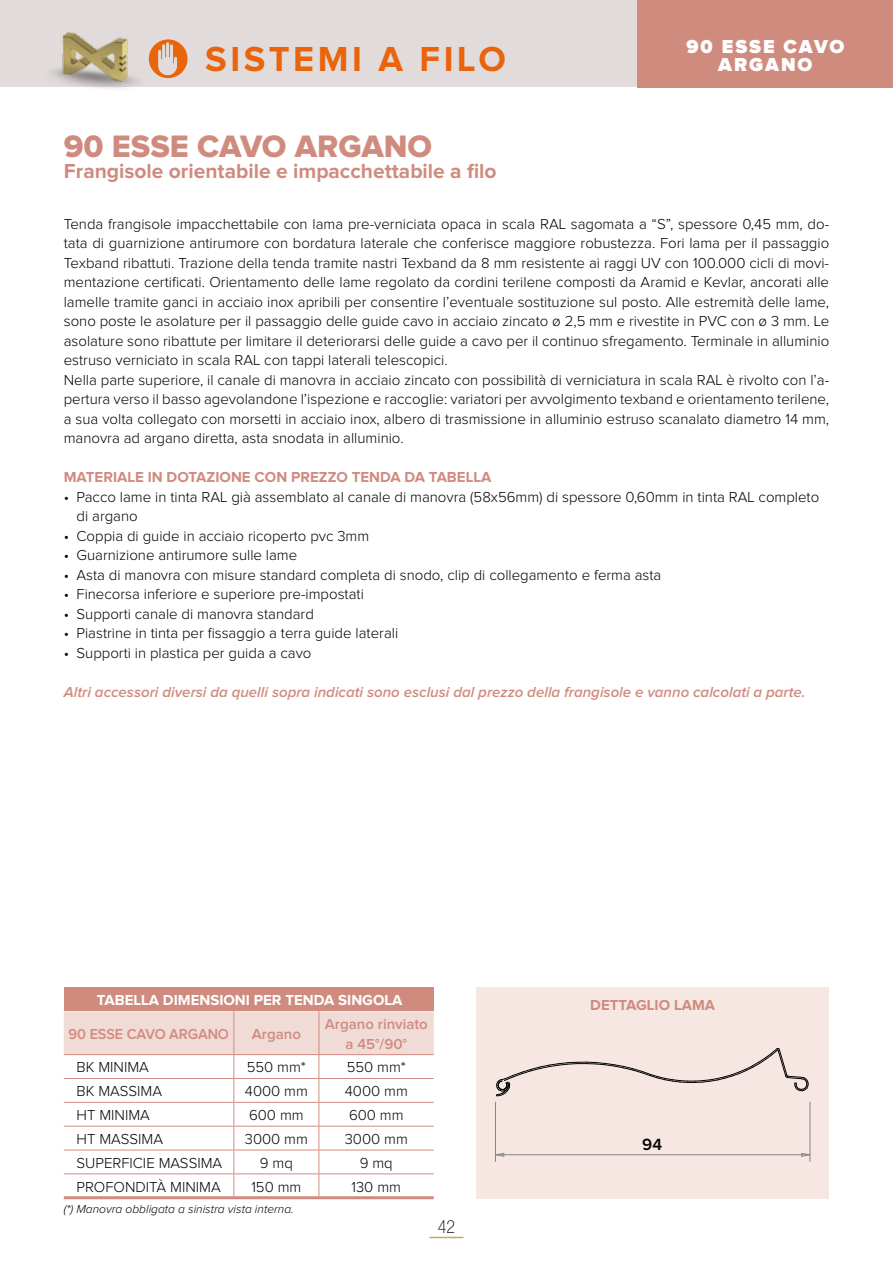
<style>
.page{position:relative;width:893px;height:1263px;background:#fff}
.page>*{position:absolute;margin:0;border:0;box-sizing:border-box;transform-origin:0 0}
.t1{font:700 36px "Proxima Nova";letter-spacing:.1em;color:#e9640b}
.t2{font:32.1px "Proxima Nova Extrabld";color:#d08b7f}
.t3{font:700 21px "Proxima Nova";color:#d08b7f}
.t4{font:900 19.5px/18px "Proxima Nova";letter-spacing:.1em;color:#fff;text-align:center}
.t5{font:100 condensed 18px "Helvetica Neue LT Std";color:#000}
.t6{font:600 16.8px "Proxima Nova";color:#000}
.t7{font:300 15px/19.5px "Proxima Nova";color:#000}
.t8{font:italic 600 15px "Proxima Nova";color:#d08b7f}
.t9{font:700 15px "Proxima Nova";color:#d08b7f}
.t10{font:700 15px "Proxima Nova";color:#fff}
.t11{font:600 15px/19.5px "Proxima Nova";color:#d08b7f;text-align:center}
.t12{font:600 15px "Proxima Nova";color:#d08b7f;scale:.96 1}
.t13{font:italic 300 12px "Proxima Nova";color:#000}
</style>
<div class="page">
<div style="left:0;top:0;width:893px;height:87px;background:#e1dcdb"></div>
<hr style="left:429px;top:1237px;width:34px;height:1px;background:#c2ab61">
<img style="left:56px;top:32px;width:74px;height:55px">
<div style="left:149px;top:39px;width:39px;height:39px;background:#e9640b;border-radius:50%"></div>
<svg style="left:158px;top:42px;width:19px;height:33px"></svg>
<div style="left:638px;top:0;width:255px;height:87px;background:#d08b7f"></div>
<div style="left:476px;top:987px;width:353px;height:212px;background:#f6e7e3"></div>
<div style="left:64px;top:987px;width:370px;height:24px;background:#d08b7f"></div>
<svg style="left:64px;top:1011px;width:370px;height:185px"></svg>
<hr style="left:319px;top:1173px;width:115px;height:1px;background:#d08b7f">
<hr style="left:64px;top:1196px;width:170px;height:3px;background:#d08b7f">
<hr style="left:234px;top:1196px;width:85px;height:3px;background:#d08b7f">
<hr style="left:319px;top:1196px;width:115px;height:3px;background:#d08b7f">
<hr style="left:495px;top:1102px;width:1px;height:59px;background:#878787">
<hr style="left:809px;top:1102px;width:1px;height:59px;background:#878787">
<svg style="left:496px;top:1153px;width:9px;height:4px"></svg>
<svg style="left:801px;top:1152px;width:10px;height:5px"></svg>
<hr style="left:495px;top:1154px;width:315px;height:1px;background:#878787">
<svg style="left:496px;top:1047px;width:313px;height:50px"></svg>
<h1 class="t1" style="left:205px;top:43px;width:302px">SISTEMI A FILO</h1>
<h3 class="t4" style="left:686px;top:38px;width:159px">90 ESSE CAVO<br>ARGANO</h3>
<h2 class="t2" style="left:64px;top:132px;width:370px">90 ESSE CAVO ARGANO</h2>
<h3 class="t3" style="left:64px;top:162px;width:434px">Frangisole orientabile e impacchettabile a filo</h3>
<p class="t7" style="left:64px;top:215px;width:767px">Tenda frangisole impacchettabile con lama pre-verniciata opaca in scala RAL sagomata a “S”, spessore 0,45 mm, do&shy;tata di guarnizione antirumore con bordatura laterale che conferisce maggiore robustezza. Fori lama per il passaggio Texband ribattuti. Trazione della tenda tramite nastri Texband da 8 mm resistente ai raggi UV con 100.000 cicli di movi&shy;mentazione certificati. Orientamento delle lame regolato da cordini terilene composti da Aramid e Kevlar, ancorati alle lamelle tramite ganci in acciaio inox apribili per consentire l’eventuale sostituzione sul posto. Alle estremità delle lame, sono poste le asolature per il passaggio delle guide cavo in acciaio zincato ø 2,5 mm e rivestite in PVC con ø 3 mm. Le asolature sono ribattute per limitare il deteriorarsi delle guide a cavo per il continuo sfregamento. Terminale in alluminio estruso verniciato in scala RAL con tappi laterali telescopici.<br>Nella parte superiore, il canale di manovra in acciaio zincato con possibilità di verniciatura in scala RAL è rivolto con l’a&shy;pertura verso il basso agevolandone l’ispezione e raccoglie: variatori per avvolgimento texband e orientamento terilene, a sua volta collegato con morsetti in acciaio inox, albero di trasmissione in alluminio estruso scanalato diametro 14 mm, manovra ad argano diretta, asta snodata in alluminio.</p>
<p class="t9" style="left:64px;top:470px;width:429px">MATERIALE IN DOTAZIONE CON PREZZO TENDA DA TABELLA</p>
<p class="t7" style="left:77px;top:488px;width:744px;text-indent:-13px">• Pacco lame in tinta RAL già assemblato al canale di manovra (58x56mm) di spessore 0,60mm in tinta RAL completo di argano</p>
<p class="t7" style="left:64px;top:527px;width:307px">• Coppia di guide in acciaio ricoperto pvc 3mm</p>
<p class="t7" style="left:64px;top:546px;width:235px">• Guarnizione antirumore sulle lame</p>
<p class="t7" style="left:64px;top:566px;width:599px">• Asta di manovra con misure standard completa di snodo, clip di collegamento e ferma asta</p>
<p class="t7" style="left:64px;top:585px;width:302px">• Finecorsa inferiore e superiore pre-impostati</p>
<p class="t7" style="left:64px;top:605px;width:252px">• Supporti canale di manovra standard</p>
<p class="t7" style="left:64px;top:624px;width:336px">• Piastrine in tinta per fissaggio a terra guide laterali</p>
<p class="t7" style="left:64px;top:644px;width:249px">• Supporti in plastica per guida a cavo</p>
<p class="t8" style="left:64px;top:685px;width:743px">Altri accessori diversi da quelli sopra indicati sono esclusi dal prezzo della frangisole e vanno calcolati a parte.</p>
<p class="t10" style="left:97px;top:993px;width:307px">TABELLA DIMENSIONI PER TENDA SINGOLA</p>
<p class="t12" style="left:69px;top:1027px;width:169px">90 ESSE CAVO ARGANO</p>
<p class="t11" style="left:252px;top:1025px;width:51px">Argano</p>
<p class="t11" style="left:325px;top:1015px;width:105px">Argano rinviato a 45°/90°</p>
<p class="t7" style="left:77px;top:1058px;width:74px">BK MINIMA</p>
<p class="t7" style="left:247px;top:1058px;width:61px">550 mm*</p>
<p class="t7" style="left:347px;top:1058px;width:61px">550 mm*</p>
<p class="t7" style="left:77px;top:1082px;width:87px">BK MASSIMA</p>
<p class="t7" style="left:245px;top:1082px;width:65px">4000 mm</p>
<p class="t7" style="left:345px;top:1082px;width:65px">4000 mm</p>
<p class="t7" style="left:77px;top:1106px;width:75px">HT MINIMA</p>
<p class="t7" style="left:249px;top:1106px;width:56px">600 mm</p>
<p class="t7" style="left:349px;top:1106px;width:56px">600 mm</p>
<p class="t7" style="left:77px;top:1130px;width:88px">HT MASSIMA</p>
<p class="t7" style="left:245px;top:1130px;width:65px">3000 mm</p>
<p class="t7" style="left:345px;top:1130px;width:65px">3000 mm</p>
<p class="t7" style="left:77px;top:1154px;width:147px">SUPERFICIE MASSIMA</p>
<p class="t7" style="left:260px;top:1154px;width:34px">9 mq</p>
<p class="t7" style="left:360px;top:1154px;width:34px">9 mq</p>
<p class="t7" style="left:76px;top:1178px;width:146px">PROFONDITÀ MINIMA</p>
<p class="t7" style="left:251px;top:1178px;width:52px">150 mm</p>
<p class="t7" style="left:352px;top:1178px;width:51px">130 mm</p>
<p class="t13" style="left:64px;top:1203px;width:232px">(*) Manovra obbligata a sinistra vista interna.</p>
<p class="t5" style="left:438px;top:1217px;width:19px">42</p>
<p class="t9" style="left:590px;top:998px;width:126px">DETTAGLIO LAMA</p>
<p class="t6" style="left:642px;top:1136px;width:21px">94</p>
</div>
